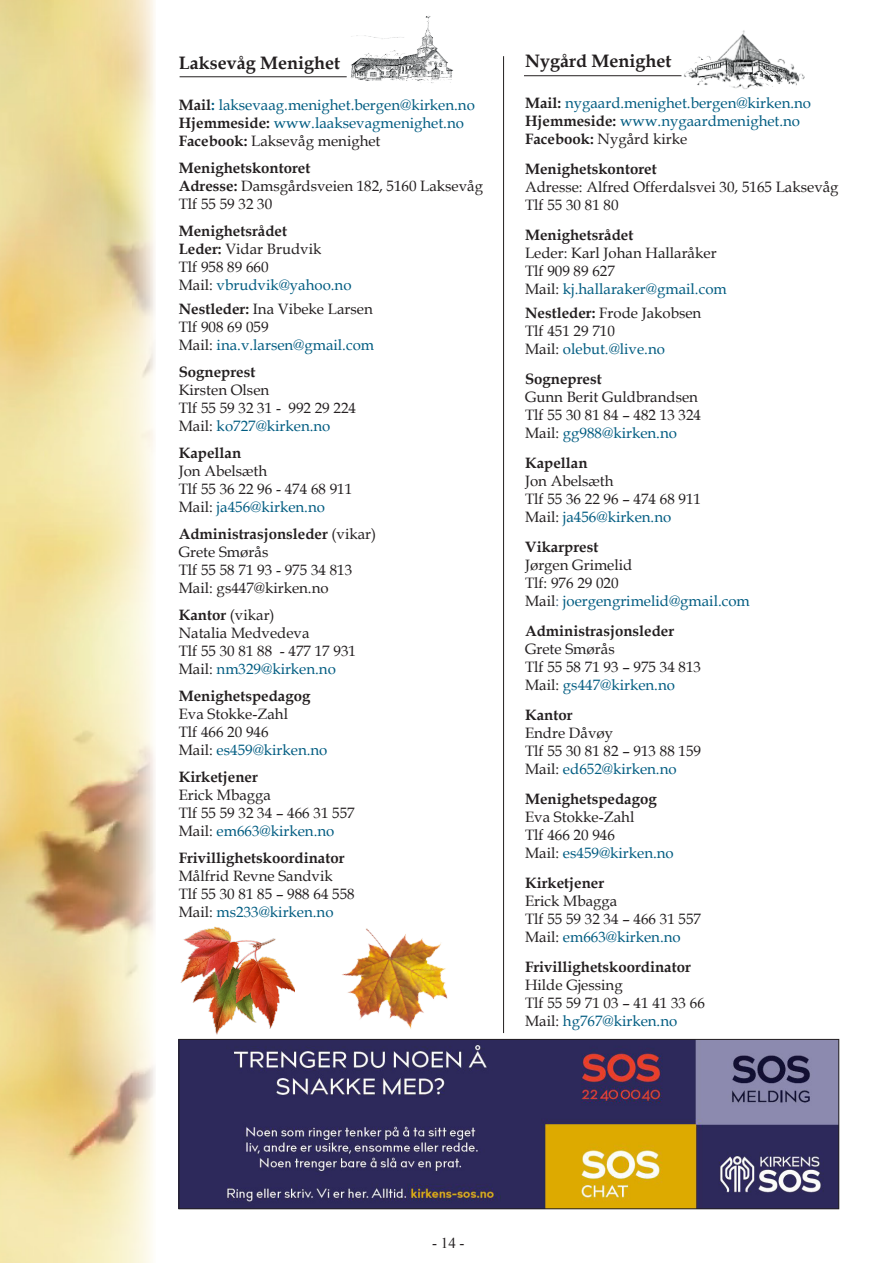
<style>
.page{position:relative;width:893px;height:1263px;background:#fff}
.page>*{position:absolute;margin:0;border:0;box-sizing:border-box;transform-origin:0 0}
.t1{font:700 18px "Book Antiqua";color:#231f20}
.t2{font:15px "Book Antiqua";color:#231f20}
.t3{font:15px "Book Antiqua";color:#005c81}
.t4{font:700 15px "Book Antiqua";color:#231f20}
.t5{font:15px "Times New Roman";color:#231f20}
.s1{font-weight:700;color:#231f20}
.s2{font-weight:700}
.s3{color:#231f20}
.s4{font-weight:400}
.s5{color:#4a6d8a}
</style>
<div class="page">
<hr style="left:524px;top:75px;width:157px;height:1px;background:#231f20">
<img style="left:684px;top:30px;width:121px;height:59px">
<hr style="left:180px;top:77px;width:167px;height:1px;background:#231f20">
<img style="left:350px;top:16px;width:104px;height:67px">
<hr style="left:503px;top:56px;width:1px;height:977px;background:#231f20">
<img style="left:179px;top:927px;width:116px;height:112px">
<img style="left:325px;top:928px;width:147px;height:111px">
<img style="left:181px;top:1041px;width:656px;height:166px">
<div style="left:179px;top:1039px;width:660px;height:170px;border:1px solid #231f20"></div>
<img style="left:0;top:0;width:155px;height:1263px">
<p class="t1" style="left:179px;top:51px;width:163px">Laksevåg Menighet</p>
<p class="t3" style="left:179px;top:94px;width:298px"><span class="s1">Mail</span><span class="s2">:</span> laksevaag.menighet.bergen@kirken.no</p>
<p class="t3" style="left:179px;top:112px;width:287px"><span class="s1">Hjemmeside:</span> www.laaksevagmenighet.no</p>
<p class="t2" style="left:179px;top:130px;width:203px"><span class="s2">Facebook:</span> Laksevåg menighet</p>
<p class="t4" style="left:179px;top:157px;width:133px">Menighetskontoret</p>
<p class="t2" style="left:179px;top:175px;width:306px"><span class="s2">Adresse:</span> Damsgårdsveien 182, 5160 Laksevåg</p>
<p class="t2" style="left:179px;top:193px;width:95px">Tlf 55 59 32 30</p>
<p class="t4" style="left:179px;top:220px;width:110px">Menighetsrådet</p>
<p class="t2" style="left:179px;top:238px;width:144px"><span class="s2">Leder:</span> Vidar Brudvik</p>
<p class="t2" style="left:179px;top:256px;width:91px">Tlf 958 89 660</p>
<p class="t3" style="left:179px;top:274px;width:174px"><span class="s3">Mail:</span> vbrudvik@yahoo.no</p>
<p class="t2" style="left:179px;top:298px;width:195px"><span class="s2">Nestleder:</span> Ina Vibeke Larsen</p>
<p class="t2" style="left:179px;top:316px;width:91px">Tlf 908 69 059</p>
<p class="t3" style="left:179px;top:334px;width:197px"><span class="s3">Mail:</span> ina.v.larsen@gmail.com</p>
<p class="t4" style="left:179px;top:361px;width:78px">Sogneprest</p>
<p class="t2" style="left:179px;top:379px;width:92px">Kirsten Olsen</p>
<p class="t2" style="left:179px;top:397px;width:179px">Tlf 55 59 32 31 - 992 29 224</p>
<p class="t3" style="left:179px;top:415px;width:153px"><span class="s3">Mail:</span> ko727@kirken.no</p>
<p class="t4" style="left:179px;top:442px;width:64px">Kapellan</p>
<p class="t2" style="left:179px;top:460px;width:90px">Jon Abelsæth</p>
<p class="t2" style="left:179px;top:478px;width:175px">Tlf 55 36 22 96 - 474 68 911</p>
<p class="t3" style="left:179px;top:496px;width:148px"><span class="s3">Mail:</span> ja456@kirken.no</p>
<p class="t4" style="left:179px;top:523px;width:199px">Administrasjonsleder <span class="s4">(vikar)</span></p>
<p class="t2" style="left:179px;top:541px;width:91px">Grete Smørås</p>
<p class="t2" style="left:179px;top:559px;width:175px">Tlf 55 58 71 93 - 975 34 813</p>
<p class="t2" style="left:179px;top:577px;width:151px">Mail: gs447@kirken.no</p>
<p class="t2" style="left:179px;top:604px;width:97px"><span class="s2">Kantor</span> (vikar)</p>
<p class="t2" style="left:179px;top:622px;width:132px">Natalia Medvedeva</p>
<p class="t2" style="left:179px;top:640px;width:179px">Tlf 55 30 81 88 - 477 17 931</p>
<p class="t3" style="left:179px;top:658px;width:159px"><span class="s3">Mail:</span> nm329@kirken.no</p>
<p class="t4" style="left:179px;top:685px;width:133px">Menighetspedagog</p>
<p class="t2" style="left:179px;top:703px;width:111px">Eva Stokke-Zahl</p>
<p class="t2" style="left:179px;top:721px;width:91px">Tlf 466 20 946</p>
<p class="t3" style="left:179px;top:739px;width:150px"><span class="s3">Mail:</span> es459@kirken.no</p>
<p class="t4" style="left:179px;top:766px;width:81px">Kirketjener</p>
<p class="t2" style="left:179px;top:784px;width:94px">Erick Mbagga</p>
<p class="t2" style="left:179px;top:802px;width:178px">Tlf 55 59 32 34 – 466 31 557</p>
<p class="t3" style="left:179px;top:820px;width:157px"><span class="s3">Mail:</span> em663@kirken.no</p>
<p class="t4" style="left:179px;top:847px;width:167px">Frivillighetskoordinator</p>
<p class="t2" style="left:179px;top:865px;width:156px">Målfrid Revne Sandvik</p>
<p class="t2" style="left:179px;top:883px;width:178px">Tlf 55 30 81 85 – 988 64 558</p>
<p class="t3" style="left:179px;top:901px;width:156px"><span class="s3">Mail:</span> ms233@kirken.no</p>
<p class="t1" style="left:525px;top:49px;width:148px">Nygård Menighet</p>
<p class="t3" style="left:525px;top:92px;width:288px"><span class="s1">Mail:</span> nygaard.menighet.bergen@kirken.no</p>
<p class="t3" style="left:525px;top:110px;width:277px"><span class="s1">Hjemmeside:</span> www.nygaardmenighet.no</p>
<p class="t2" style="left:525px;top:128px;width:164px"><span class="s2">Facebook:</span> Nygård kirke</p>
<p class="t4" style="left:525px;top:158px;width:133px">Menighetskontoret</p>
<p class="t2" style="left:525px;top:176px;width:315px">Adresse: Alfred Offerdalsvei 30, 5165 Laksevåg</p>
<p class="t2" style="left:525px;top:194px;width:95px">Tlf 55 30 81 80</p>
<p class="t4" style="left:525px;top:224px;width:110px">Menighetsrådet</p>
<p class="t2" style="left:525px;top:242px;width:193px">Leder: Karl Johan Hallaråker</p>
<p class="t2" style="left:525px;top:260px;width:91px">Tlf 909 89 627</p>
<p class="t3" style="left:525px;top:278px;width:203px"><span class="s3">Mail:</span> kj.hallaraker@gmail.com</p>
<p class="t2" style="left:525px;top:302px;width:178px"><span class="s2">Nestleder:</span> Frode Jakobsen</p>
<p class="t2" style="left:525px;top:320px;width:91px">Tlf 451 29 710</p>
<p class="t3" style="left:525px;top:338px;width:141px"><span class="s3">Mail:</span> olebut.@live.no</p>
<p class="t4" style="left:525px;top:368px;width:78px">Sogneprest</p>
<p class="t2" style="left:525px;top:386px;width:174px">Gunn Berit Guldbrandsen</p>
<p class="t2" style="left:525px;top:404px;width:178px">Tlf 55 30 81 84 – 482 13 324</p>
<p class="t3" style="left:525px;top:422px;width:153px"><span class="s3">Mail:</span> gg988@kirken.no</p>
<p class="t4" style="left:525px;top:452px;width:64px">Kapellan</p>
<p class="t2" style="left:525px;top:470px;width:90px">Jon Abelsæth</p>
<p class="t2" style="left:525px;top:488px;width:178px">Tlf 55 36 22 96 – 474 68 911</p>
<p class="t3" style="left:525px;top:506px;width:148px"><span class="s3">Mail:</span> ja456@kirken.no</p>
<p class="t4" style="left:525px;top:536px;width:75px">Vikarprest</p>
<p class="t2" style="left:525px;top:554px;width:109px">Jørgen Grimelid</p>
<p class="t2" style="left:525px;top:572px;width:95px">Tlf: 976 29 020</p>
<p class="t3" style="left:525px;top:590px;width:226px"><span class="s3">Mail</span><span class="s5">:</span> joergengrimelid@gmail.com</p>
<p class="t4" style="left:525px;top:620px;width:151px">Administrasjonsleder</p>
<p class="t2" style="left:525px;top:638px;width:91px">Grete Smørås</p>
<p class="t2" style="left:525px;top:656px;width:178px">Tlf 55 58 71 93 – 975 34 813</p>
<p class="t3" style="left:525px;top:674px;width:151px"><span class="s3">Mail:</span> gs447@kirken.no</p>
<p class="t4" style="left:525px;top:704px;width:49px">Kantor</p>
<p class="t2" style="left:525px;top:722px;width:90px">Endre Dåvøy</p>
<p class="t2" style="left:525px;top:740px;width:178px">Tlf 55 30 81 82 – 913 88 159</p>
<p class="t3" style="left:525px;top:758px;width:153px"><span class="s3">Mail:</span> ed652@kirken.no</p>
<p class="t4" style="left:525px;top:788px;width:133px">Menighetspedagog</p>
<p class="t2" style="left:525px;top:806px;width:111px">Eva Stokke-Zahl</p>
<p class="t2" style="left:525px;top:824px;width:91px">Tlf 466 20 946</p>
<p class="t3" style="left:525px;top:842px;width:150px"><span class="s3">Mail:</span> es459@kirken.no</p>
<p class="t4" style="left:525px;top:872px;width:81px">Kirketjener</p>
<p class="t2" style="left:525px;top:890px;width:94px">Erick Mbagga</p>
<p class="t2" style="left:525px;top:908px;width:178px">Tlf 55 59 32 34 – 466 31 557</p>
<p class="t3" style="left:525px;top:926px;width:157px"><span class="s3">Mail:</span> em663@kirken.no</p>
<p class="t4" style="left:525px;top:956px;width:167px">Frivillighetskoordinator</p>
<p class="t2" style="left:525px;top:974px;width:99px">Hilde Gjessing</p>
<p class="t2" style="left:525px;top:992px;width:181px">Tlf 55 59 71 03 – 41 41 33 66</p>
<p class="t3" style="left:525px;top:1010px;width:154px"><span class="s3">Mail:</span> hg767@kirken.no</p>
<p class="t5" style="left:432px;top:1232px;width:34px">- 14 -</p>
</div>
